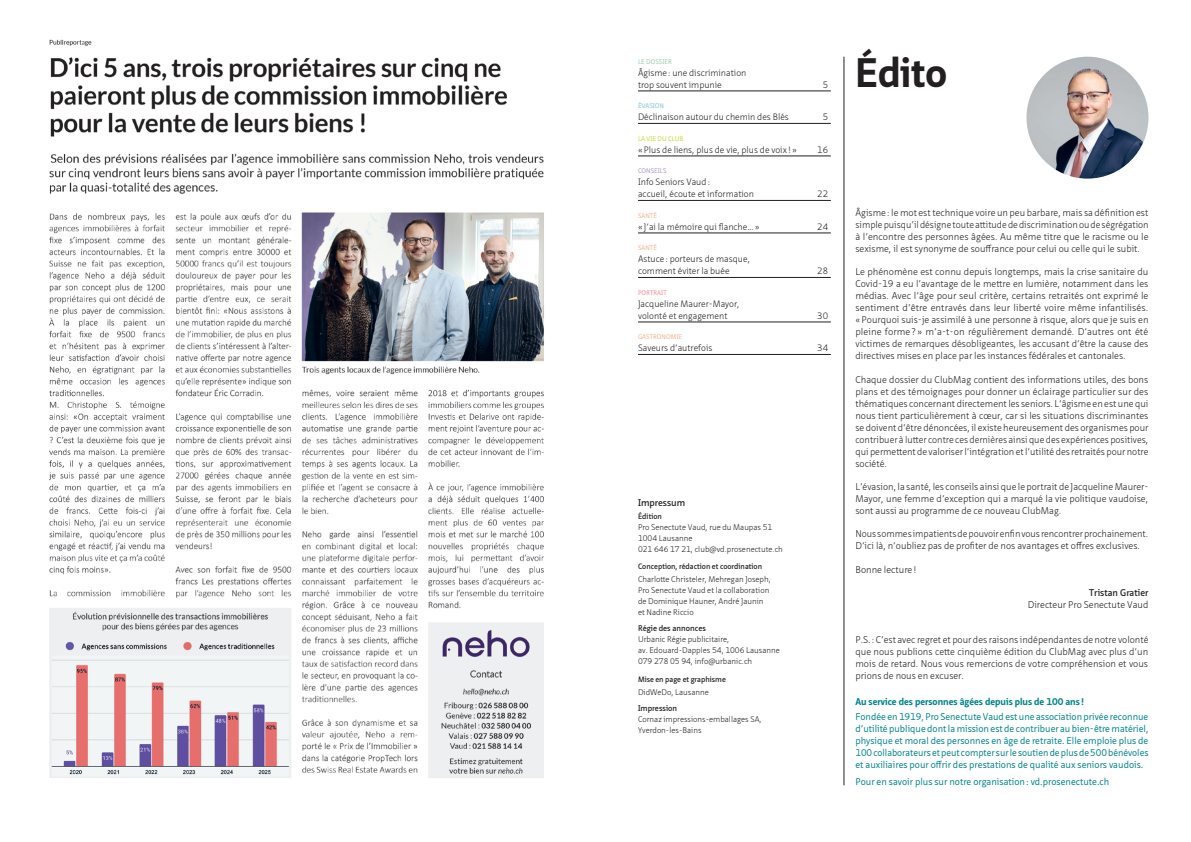
<style>
.page{position:relative;width:1191px;height:842px;background:#fff}
.page>*{position:absolute;margin:0;border:0;box-sizing:border-box;transform-origin:0 0}
.T1{font:700 40px "Neue Sans Pro";color:#231f20}
.EDITO_TEXT{font:300 9.5px/12px "Neue Sans Pro";color:#231f20;text-align:justify}
.TXT{font:9.5px/12px "Neue Sans Pro";color:#00858c;text-align:justify}
.TXT-2{font:700 9.5px "Neue Sans Pro";color:#00858c}
.INTER-TITRE{font:600 9.5px "Neue Sans Pro";color:#231f20}
.TXT-3{font:300 9px/12px "Neue Sans Pro";color:#231f20}
.LEGENDE{font:300 8px/11px "Neue Sans Pro";color:#231f20}
.LEGENDE-2{font:600 8px "Neue Sans Pro";color:#231f20}
.INTER-TITRE-2{font:600 7.6px "Neue Sans Pro";color:#231f20}
.LEGENDE-3{font:600 7.6px "Neue Sans Pro";color:#231f20}
.TXT-4{font:6.5px "Neue Sans Pro";color:#f5b088}
.TXT-5{font:6.5px "Neue Sans Pro";color:#c7d92c}
.TXT-6{font:6.5px "Neue Sans Pro";color:#94cda8}
.TXT-7{font:6.5px "Neue Sans Pro";color:#ad96c7}
.TXT-8{font:6.5px "Neue Sans Pro";color:#f38896}
.TXT-9{font:6.5px "Neue Sans Pro";color:#84bed6}
.s1{font-weight:600}
</style>
<div class="page">
<img style="left:49px;top:39px;width:495px;height:739px">
<img style="left:1026px;top:57px;width:122px;height:122px;border-radius:61px">
<hr style="left:638px;top:91px;width:193px;height:1px;background:#231f20">
<hr style="left:638px;top:123px;width:193px;height:1px;background:#231f20">
<hr style="left:638px;top:156px;width:193px;height:1px;background:#231f20">
<hr style="left:638px;top:200px;width:193px;height:1px;background:#231f20">
<hr style="left:638px;top:233px;width:193px;height:1px;background:#231f20">
<hr style="left:638px;top:277px;width:193px;height:1px;background:#231f20">
<hr style="left:638px;top:322px;width:193px;height:1px;background:#231f20">
<hr style="left:638px;top:354px;width:193px;height:1px;background:#231f20">
<hr style="left:843px;top:57px;width:1px;height:728px;background:#231f20">
<p class="TXT-6" style="left:638px;top:57px;width:35px">LE DOSSIER</p>
<p class="TXT-3" style="left:638px;top:67px;width:110px">Âgisme: une discrimination trop souvent impunie</p>
<p class="TXT-3" style="left:822px;top:79px;width:7px">5</p>
<p class="TXT-9" style="left:638px;top:102px;width:27px">ÉVASION</p>
<p class="TXT-3" style="left:638px;top:111px;width:152px">Déclinaison autour du chemin des Blés</p>
<p class="TXT-3" style="left:822px;top:111px;width:7px">5</p>
<p class="TXT-5" style="left:638px;top:134px;width:47px">LA VIE DU CLUB</p>
<p class="TXT-3" style="left:638px;top:144px;width:160px">«Plus de liens, plus de vie, plus de voix !»</p>
<p class="TXT-3" style="left:817px;top:144px;width:12px">16</p>
<p class="TXT-7" style="left:638px;top:167px;width:30px">CONSEILS</p>
<p class="TXT-3" style="left:638px;top:176px;width:117px">Info Seniors Vaud:<br>accueil, écoute et information</p>
<p class="TXT-3" style="left:817px;top:188px;width:12px">22</p>
<p class="TXT-4" style="left:638px;top:211px;width:21px">SANTÉ</p>
<p class="TXT-3" style="left:638px;top:221px;width:123px">«J’ai la mémoire qui flanche…»</p>
<p class="TXT-3" style="left:817px;top:221px;width:12px">24</p>
<p class="TXT-4" style="left:638px;top:244px;width:21px">SANTÉ</p>
<p class="TXT-3" style="left:638px;top:253px;width:113px">Astuce: porteurs de masque, comment éviter la buée</p>
<p class="TXT-3" style="left:817px;top:265px;width:12px">28</p>
<p class="TXT-8" style="left:638px;top:288px;width:30px">PORTRAIT</p>
<p class="TXT-3" style="left:638px;top:298px;width:103px">Jacqueline Maurer-Mayor, volonté et engagement</p>
<p class="TXT-3" style="left:817px;top:310px;width:12px">30</p>
<p class="TXT-4" style="left:638px;top:333px;width:46px">GASTRONOMIE</p>
<p class="TXT-3" style="left:638px;top:342px;width:76px">Saveurs d’autrefois</p>
<p class="TXT-3" style="left:817px;top:342px;width:12px">34</p>
<p class="INTER-TITRE" style="left:638px;top:497px;width:49px">Impressum</p>
<p class="LEGENDE-3" style="left:638px;top:511px;width:25px">Édition</p>
<p class="LEGENDE" style="left:638px;top:521px;width:136px">Pro Senectute Vaud, rue du Maupas 51</p>
<p class="LEGENDE" style="left:638px;top:532px;width:56px">1004 Lausanne</p>
<p class="LEGENDE" style="left:638px;top:543px;width:146px">021 646 17 21, club@vd.prosenectute.ch</p>
<p class="INTER-TITRE-2" style="left:638px;top:562px;width:126px">Conception, rédaction et coordination</p>
<p class="LEGENDE" style="left:638px;top:573px;width:134px">Charlotte Christeler, Mehregan Joseph,<br>Pro Senectute Vaud et la collaboration de Dominique Hauner, André Jaunin et Nadine Riccio</p>
<p class="LEGENDE-2" style="left:638px;top:623px;width:69px">Régie des annonces</p>
<p class="LEGENDE" style="left:638px;top:634px;width:143px">Urbanic Régie publicitaire,<br>av. Edouard-Dapples 54, 1006 Lausanne<br>079 278 05 94, info@urbanic.ch</p>
<p class="INTER-TITRE-2" style="left:638px;top:674px;width:89px">Mise en page et graphisme</p>
<p class="LEGENDE" style="left:638px;top:686px;width:72px">DidWeDo, Lausanne</p>
<p class="LEGENDE-2" style="left:638px;top:703px;width:41px">Impression</p>
<p class="LEGENDE" style="left:638px;top:714px;width:125px">Cornaz impressions-emballages SA,<br>Yverdon-les-Bains</p>
<p class="T1" style="left:855px;top:47px;width:93px">Édito</p>
<p class="EDITO_TEXT" style="left:855px;top:206px;width:295px">Âgisme: le mot est technique voire un peu barbare, mais sa définition est simple puisqu’il désigne toute attitude de discrimination ou de ségrégation à l’encontre des personnes âgées. Au même titre que le racisme ou le sexisme, il est synonyme de souffrance pour celui ou celle qui le subit.</p>
<p class="EDITO_TEXT" style="left:855px;top:266px;width:294px">Le phénomène est connu depuis longtemps, mais la crise sanitaire du Covid-19 a eu l’avantage de le mettre en lumière, notamment dans les médias. Avec l’âge pour seul critère, certains retraités ont exprimé le sentiment d’être entravés dans leur liberté voire même infantilisés. «Pourquoi suis-je assimilé à une personne à risque, alors que je suis en pleine forme ? » m’a-t-on régulièrement demandé. D’autres ont été victimes de remarques désobligeantes, les accusant d’être la cause des directives mises en place par les instances fédérales et cantonales.</p>
<p class="EDITO_TEXT" style="left:855px;top:373px;width:294px">Chaque dossier du ClubMag contient des informations utiles, des bons plans et des témoignages pour donner un éclairage particulier sur des thématiques concernant directement les seniors. L’âgisme en est une qui nous tient particulièrement à cœur, car si les situations discriminantes se doivent d’être dénoncées, il existe heureusement des organismes pour contribuer à lutter contre ces dernières ainsi que des expériences positives, qui permettent de valoriser l’intégration et l’utilité des retraités pour notre société.</p>
<p class="EDITO_TEXT" style="left:855px;top:480px;width:294px">L’évasion, la santé, les conseils ainsi que le portrait de Jacqueline Maurer-Mayor, une femme d’exception qui a marqué la vie politique vaudoise, sont aussi au programme de ce nouveau ClubMag.</p>
<p class="EDITO_TEXT" style="left:855px;top:528px;width:294px">Nous sommes impatients de pouvoir enfin vous rencontrer prochainement.<br>D’ici là, n’oubliez pas de profiter de nos avantages et offres exclusives.</p>
<p class="EDITO_TEXT" style="left:855px;top:563px;width:63px">Bonne lecture!</p>
<p class="EDITO_TEXT" style="left:1027px;top:586px;width:122px;text-align:right"><span class="s1">Tristan Gratier<br></span>Directeur Pro Senectute Vaud</p>
<p class="EDITO_TEXT" style="left:855px;top:634px;width:295px">P.S.: C’est avec regret et pour des raisons indépendantes de notre volonté que nous publions cette cinquième édition du ClubMag avec plus d’un mois de retard. Nous vous remercions de votre compréhension et vous prions de nous en excuser.</p>
<p class="TXT-2" style="left:855px;top:695px;width:230px">Au service des personnes âgées depuis plus de 100 ans !</p>
<p class="TXT" style="left:855px;top:710px;width:294px">Fondée en 1919, Pro Senectute Vaud est une association privée reconnue d’utilité publique dont la mission est de contribuer au bien-être matériel, physique et moral des personnes en âge de retraite. Elle emploie plus de 100collaborateurs et peut compter sur le soutien de plus de 500bénévoles et auxiliaires pour offrir des prestations de qualité aux seniors vaudois.</p>
<p class="TXT" style="left:855px;top:776px;width:255px">Pour en savoir plus sur notre organisation: vd.prosenectute.ch</p>
</div>
